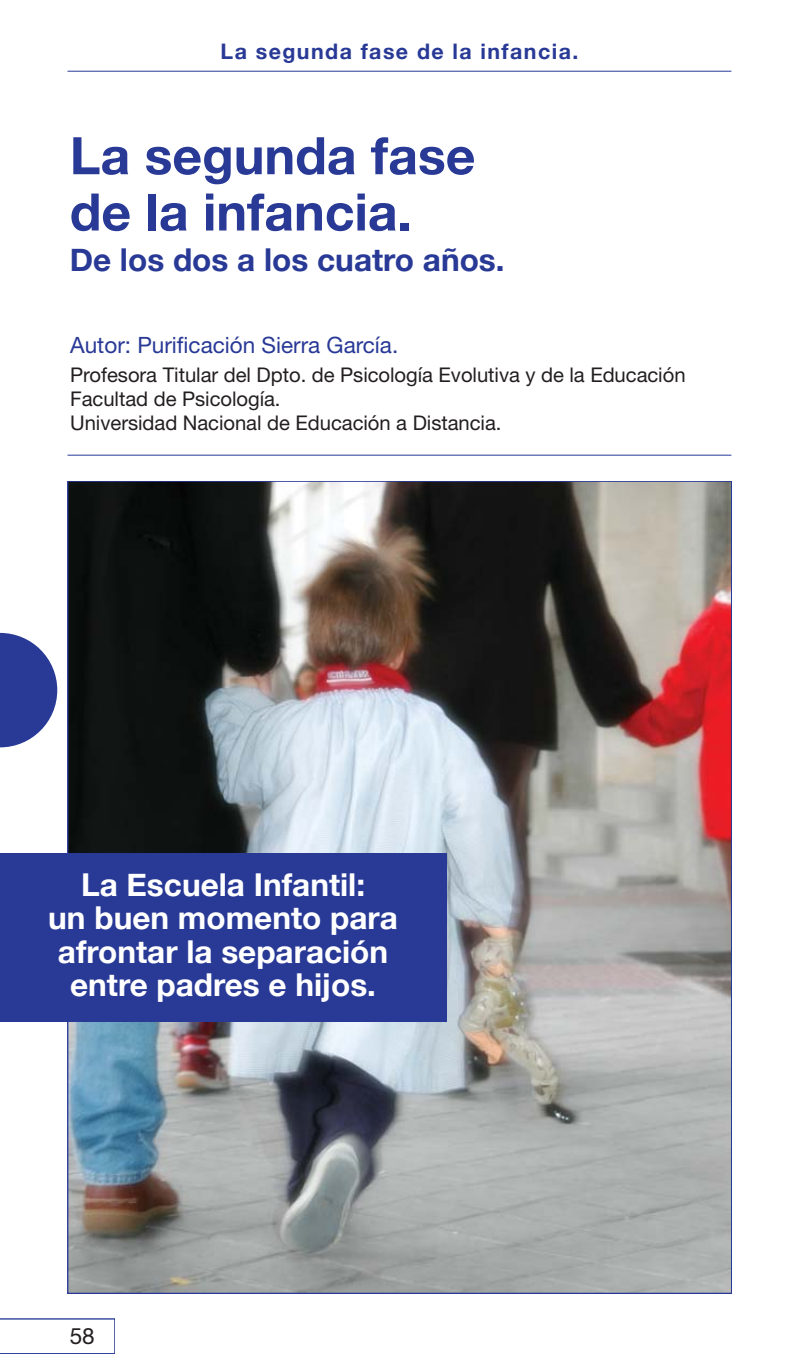
<style>
.page{position:relative;width:798px;height:1372px;background:#fff}
.page>*{position:absolute;margin:0;border:0;box-sizing:border-box;transform-origin:0 0}
.t1{font:700 51.75px/56.2px "Helvetica Neue";color:#283996}
.t2{font:700 31.5px/33.5px "Helvetica Neue";color:#fff;text-align:center}
.t3{font:700 31.5px "Helvetica Neue";color:#283996}
.t4{font:22.5px "Helvetica Neue";color:#283996}
.t5{font:22.5px "Helvetica Neue";color:#231f20}
.t6{font:700 21.38px "Helvetica Neue";letter-spacing:.065em;color:#283996}
.t7{font:20.25px/24.3px "Helvetica Neue";letter-spacing:-.005em;color:#231f20}
</style>
<div class="page">
<hr style="left:67px;top:71px;width:664px;height:1px;background:#283996">
<svg style="left:0;top:1318px;width:115px;height:35px"></svg>
<hr style="left:67px;top:455px;width:664px;height:1px;background:#283996">
<img style="left:70px;top:483px;width:659px;height:808px">
<div style="left:0;top:852px;width:446px;height:169px;background:#283996"></div>
<svg style="left:0;top:633px;width:57px;height:114px"></svg>
<p class="t6" style="left:220px;top:38px;width:359px">La segunda fase de la infancia.</p>
<h1 class="t1" style="left:70px;top:126px;width:407px">La segunda fase de la infancia.</h1>
<h2 class="t3" style="left:70px;top:240px;width:436px">De los dos a los cuatro años.</h2>
<p class="t4" style="left:70px;top:337px;width:329px">Autor: Purificación Sierra García.</p>
<p class="t7" style="left:70px;top:364px;width:616px">Profesora Titular del Dpto. de Psicología Evolutiva y de la Educación<br>Facultad de Psicología.<br>Universidad Nacional de Educación a Distancia.</p>
<h2 class="t2" style="left:48px;top:866px;width:351px">La Escuela Infantil:<br>un buen momento para afrontar la separación entre padres e hijos.</h2>
<p class="t5" style="left:70px;top:1327px;width:27px">58</p>
</div>
